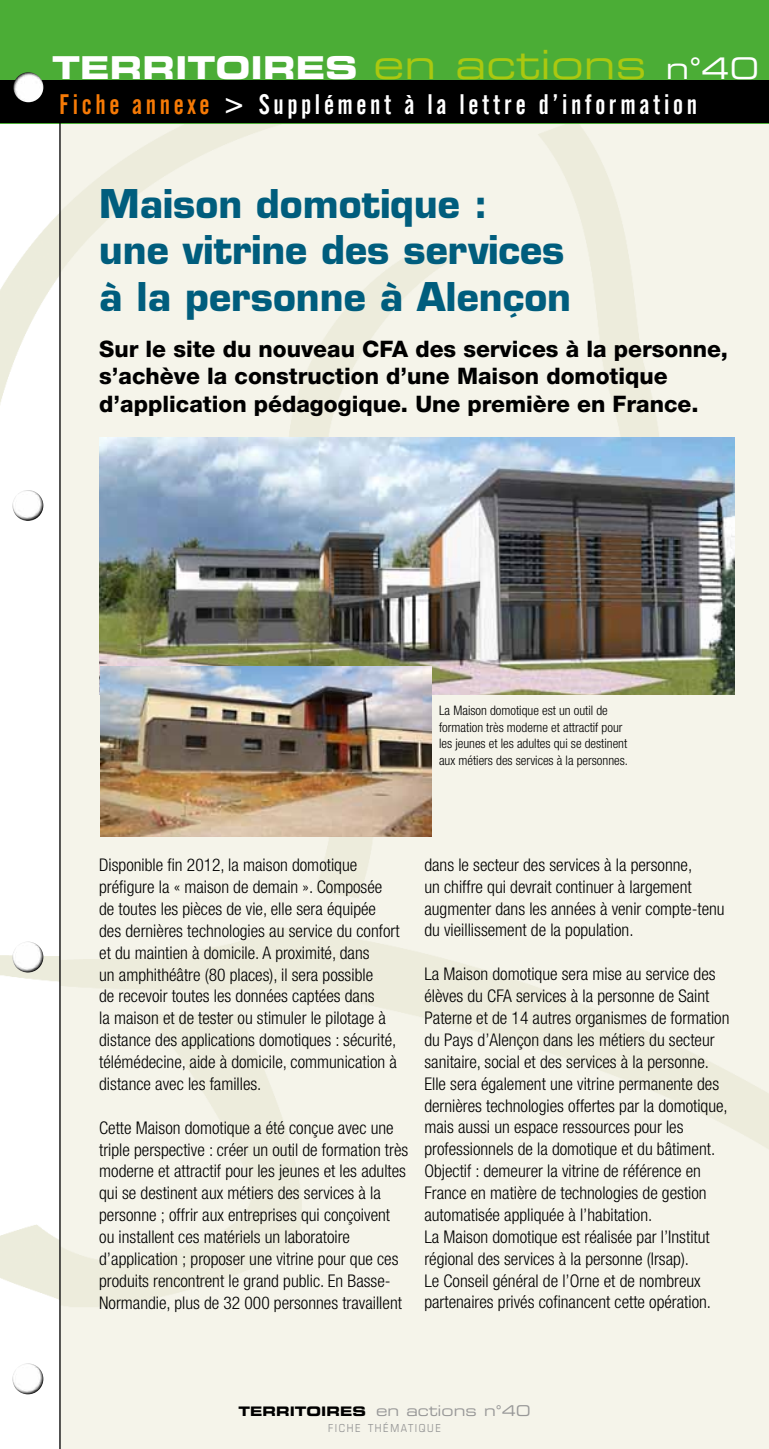
<style>
.page{position:relative;width:769px;height:1449px;background:#fff}
.page>*{position:absolute;margin:0;border:0;box-sizing:border-box;transform-origin:0 0}
.t1{font:700 38.68px/46.4px "Eurostile";color:#005d7d}
.t2{font:31.5px "Eurostile Bold Extended Two";color:#fff}
.t3{font:28px "Alternate Gothic No 2 BT";letter-spacing:.13em;color:#fff}
.t4{font:800 22.75px/27.3px "Helvetica Neue";color:#000}
.t5{font:300 condensed 17.5px/21.9px "Helvetica Neue";color:#000}
.t6{font:14.88px "Eurostile Extended Two";color:#989898}
.t7{font:300 condensed 13.12px/16.6px "Helvetica Neue";color:#000}
.t8{font:condensed 11.03px "Eurostile";letter-spacing:.145em;color:#989898}
.s1{font-family:"Eurostile Extended Two";font-size:40.25px;color:#abc810}
.s2{font-family:"Eurostile Extended Two";font-size:29.75px}
.s3{color:#f67a06}
.s4{font-family:"Eurostile Bold Extended Two";font-size:13.12px;color:#000}
</style>
<div class="page">
<img style="left:0;top:123px;width:59px;height:1272px">
<img style="left:61px;top:123px;width:708px;height:1326px">
<div style="left:0;top:0;width:769px;height:123px;background:#4bad36"></div>
<div style="left:0;top:81px;width:769px;height:42px;background:#000"></div>
<img style="left:13px;top:72px;width:30px;height:30px;border-radius:15px">
<img style="left:12px;top:1363px;width:31px;height:31px;border-radius:15px">
<img style="left:12px;top:941px;width:31px;height:31px;border-radius:15px">
<img style="left:12px;top:490px;width:31px;height:31px;border-radius:15px">
<hr style="left:59px;top:123px;width:2px;height:1326px;background:#000">
<img style="left:99px;top:437px;width:635px;height:257px">
<img style="left:100px;top:666px;width:332px;height:171px">
<p class="t2" style="left:52px;top:45px;width:708px">TERRITOIRES <span class="s1">en actions</span> <span class="s2">n°40</span></p>
<p class="t3" style="left:59px;top:89px;width:639px"><span class="s3">Fiche annexe</span> &gt; Supplément à la lettre d’information</p>
<p class="t1" style="left:99px;top:181px;width:473px">Maison domotique :<br>une vitrine des services à la personne à Alençon</p>
<p class="t4" style="left:99px;top:335px;width:630px">Sur le site du nouveau CFA des services à la personne, s’achève la construction d’une Maison domotique d’application pédagogique. Une première en France.</p>
<p class="t7" style="left:439px;top:702px;width:190px">La Maison domotique est un outil de formation très moderne et attractif pour les jeunes et les adultes qui se destinent aux métiers des services à la personnes.</p>
<p class="t5" style="left:99px;top:854px;width:302px">Disponible fin 2012, la maison domotique préfigure la « maison de demain ». Composée de toutes les pièces de vie, elle sera équipée des dernières technologies au service du confort et du maintien à domicile. A proximité, dans<br>un amphithéâtre (80 places), il sera possible<br>de recevoir toutes les données captées dans<br>la maison et de tester ou stimuler le pilotage à distance des applications domotiques : sécurité, télémédecine, aide à domicile, communication à distance avec les familles.</p>
<p class="t5" style="left:99px;top:1116px;width:311px">Cette Maison domotique a été conçue avec une triple perspective : créer un outil de formation très moderne et attractif pour les jeunes et les adultes qui se destinent aux métiers des services à la personne ; offrir aux entreprises qui conçoivent ou installent ces matériels un laboratoire d’application ; proposer une vitrine pour que ces produits rencontrent le grand public. En Basse-Normandie, plus de 32 000 personnes travaillent</p>
<p class="t5" style="left:424px;top:853px;width:302px">dans le secteur des services à la personne,<br>un chiffre qui devrait continuer à largement augmenter dans les années à venir compte-tenu du vieillissement de la population.</p>
<p class="t5" style="left:424px;top:963px;width:306px">La Maison domotique sera mise au service des élèves du CFA services à la personne de Saint Paterne et de 14 autres organismes de formation du Pays d’Alençon dans les métiers du secteur sanitaire, social et des services à la personne.<br>Elle sera également une vitrine permanente des dernières technologies offertes par la domotique, mais aussi un espace ressources pour les professionnels de la domotique et du bâtiment.<br>Objectif : demeurer la vitrine de référence en France en matière de technologies de gestion automatisée appliquée à l’habitation.<br>La Maison domotique est réalisée par l’Institut régional des services à la personne (Irsap).<br>Le Conseil général de l’Orne et de nombreux partenaires privés cofinancent cette opération.</p>
<p class="t6" style="left:238px;top:1400px;width:293px"><span class="s4">TERRITOIRES</span> en actions n°40</p>
<p class="t8" style="left:328px;top:1421px;width:114px">FICHE THÉMATIQUE</p>
</div>
